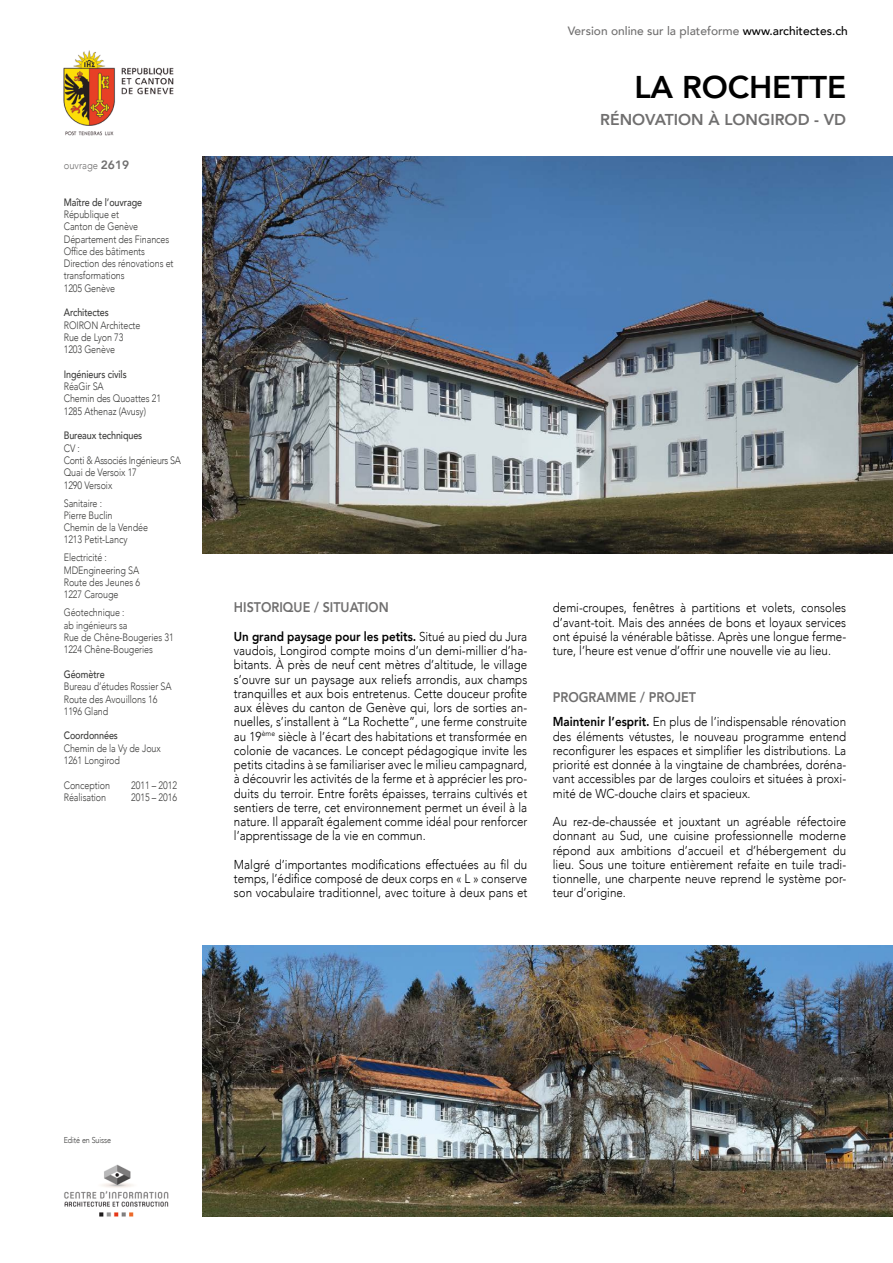
<style>
.page{position:relative;width:893px;height:1263px;background:#fff}
.page>*{position:absolute;margin:0;border:0;box-sizing:border-box;transform-origin:0 0}
.t1{font:800 31.35px "Avenir";letter-spacing:-.005em;color:#000}
.t2{font:800 15.75px "Avenir";color:#706f6f}
.t3{font:800 13.95px "Avenir";color:#706f6f;scale:.9 1}
.t4{font:300 12.9px/14.2px "Avenir";color:#000;text-align:justify;scale:.9 1}
.t5{font:500 12px "Avenir";color:#706f6f}
.t6{font:300 10.65px/12.3px "Avenir";letter-spacing:-.01em;color:#3c3c3b;scale:.84 1}
.t7{font:500 10.65px "Avenir";letter-spacing:-.01em;color:#3c3c3b;scale:.84 1}
.t8{font:300 10.65px/12.3px "Avenir";letter-spacing:-.03em;color:#3c3c3b;scale:.84 1}
.t9{font:300 10.5px "Avenir";color:#706f6f;scale:.9 1}
.t10{font:300 8.55px "Avenir";letter-spacing:-.01em;color:#3c3c3b;scale:.84 1}
.s1{font-weight:800;font-size:12px}
.s2{color:#000}
.s3{font-weight:800}
</style>
<div class="page">
<img style="left:202px;top:157px;width:691px;height:397px">
<img style="left:64px;top:1164px;width:105px;height:53px">
<img style="left:202px;top:945px;width:691px;height:271px">
<img style="left:63px;top:50px;width:111px;height:86px">
<p class="t9" style="left:64px;top:159px;width:74px">ouvrage <span class="s1">2619</span></p>
<p class="t7" style="left:64px;top:193px;width:95px">Maître de l’ouvrage</p>
<p class="t6" style="left:64px;top:208px;width:132px">République et<br>Canton de Genève<br>Département des Finances<br>Office des bâtiments<br>Direction des rénovations et transformations<br>1205 Genève</p>
<p class="t7" style="left:64px;top:303px;width:55px">Architectes</p>
<p class="t6" style="left:64px;top:319px;width:93px">ROIRON Architecte<br>Rue de Lyon 73<br>1203 Genève</p>
<p class="t7" style="left:64px;top:365px;width:76px">Ingénieurs civils</p>
<p class="t6" style="left:64px;top:380px;width:117px">RéaGir SA<br>Chemin des Quoattes 21<br>1285 Athenaz (Avusy)</p>
<p class="t7" style="left:64px;top:426px;width:95px">Bureaux techniques</p>
<p class="t8" style="left:64px;top:442px;width:141px">CV :<br>Conti &amp; Associés Ingénieurs SA<br>Quai de Versoix 17<br>1290 Versoix</p>
<p class="t6" style="left:64px;top:497px;width:102px">Sanitaire :<br>Pierre Buclin<br>Chemin de la Vendée<br>1213 Petit-Lancy</p>
<p class="t6" style="left:64px;top:552px;width:92px">Electricité :<br>MDEngineering SA<br>Route des Jeunes 6<br>1227 Carouge</p>
<p class="t6" style="left:64px;top:607px;width:132px">Géotechnique :<br>ab ingénieurs sa<br>Rue de Chêne-Bougeries 31<br>1224 Chêne-Bougeries</p>
<p class="t7" style="left:64px;top:665px;width:50px">Géomètre</p>
<p class="t6" style="left:64px;top:680px;width:130px">Bureau d’études Rossier SA<br>Route des Avouillons 16<br>1196 Gland</p>
<p class="t7" style="left:64px;top:726px;width:66px">Coordonnées</p>
<p class="t6" style="left:64px;top:742px;width:117px">Chemin de la Vy de Joux<br>1261 Longirod</p>
<p class="t6" style="left:64px;top:779px;width:57px">Conception</p>
<p class="t6" style="left:131px;top:779px;width:56px">2011 – 2012</p>
<p class="t6" style="left:64px;top:791px;width:52px">Réalisation</p>
<p class="t6" style="left:131px;top:791px;width:56px">2015 – 2016</p>
<p class="t5" style="left:568px;top:20px;width:282px">Version online sur la plateforme <span class="s2">www.architectes.ch</span></p>
<h1 class="t1" style="left:634px;top:63px;width:213px">LA ROCHETTE</h1>
<p class="t2" style="left:600px;top:107px;width:247px">RÉNOVATION À LONGIROD - VD</p>
<p class="t3" style="left:234px;top:597px;width:174px">HISTORIQUE / SITUATION</p>
<p class="t4" style="left:234px;top:629px;width:328px"><span class="s3">Un grand paysage pour les petits.</span> Situé au pied du Jura vaudois, Longirod compte moins d’un demi-millier d’ha&shy;bitants. À près de neuf cent mètres d’altitude, le village s’ouvre sur un paysage aux reliefs arrondis, aux champs tranquilles et aux bois entretenus. Cette douceur profite aux élèves du canton de Genève qui, lors de sorties an&shy;nuelles, s’installent à “La Rochette”, une ferme construite au 19<sup>ème</sup> siècle à l’écart des habitations et transformée en colonie de vacances. Le concept pédagogique invite les petits citadins à se familiariser avec le milieu campagnard, à découvrir les activités de la ferme et à apprécier les pro&shy;duits du terroir. Entre forêts épaisses, terrains cultivés et sentiers de terre, cet environnement permet un éveil à la nature. Il apparaît également comme idéal pour renforcer l’apprentissage de la vie en commun.</p>
<p class="t4" style="left:234px;top:857px;width:328px">Malgré d’importantes modifications effectuées au fil du temps, l’édifice composé de deux corps en « L » conserve son vocabulaire traditionnel, avec toiture à deux pans et</p>
<p class="t4" style="left:553px;top:601px;width:328px">demi-croupes, fenêtres à partitions et volets, consoles d’avant-toit. Mais des années de bons et loyaux services ont épuisé la vénérable bâtisse. Après une longue ferme&shy;ture, l’heure est venue d’offrir une nouvelle vie au lieu.</p>
<p class="t3" style="left:553px;top:687px;width:161px">PROGRAMME / PROJET</p>
<p class="t4" style="left:553px;top:715px;width:328px"><span class="s3">Maintenir l’esprit.</span> En plus de l’indispensable rénovation des éléments vétustes, le nouveau programme entend reconfigurer les espaces et simplifier les distributions. La priorité est donnée à la vingtaine de chambrées, doréna&shy;vant accessibles par de larges couloirs et situées à proxi&shy;mité de WC-douche clairs et spacieux.</p>
<p class="t4" style="left:553px;top:814px;width:328px">Au rez-de-chaussée et jouxtant un agréable réfectoire donnant au Sud, une cuisine professionnelle moderne répond aux ambitions d’accueil et d’hébergement du lieu. Sous une toiture entièrement refaite en tuile tradi&shy;tionnelle, une charpente neuve reprend le système por&shy;teur d’origine.</p>
<p class="t10" style="left:64px;top:1135px;width:58px">Edité en Suisse</p>
</div>
